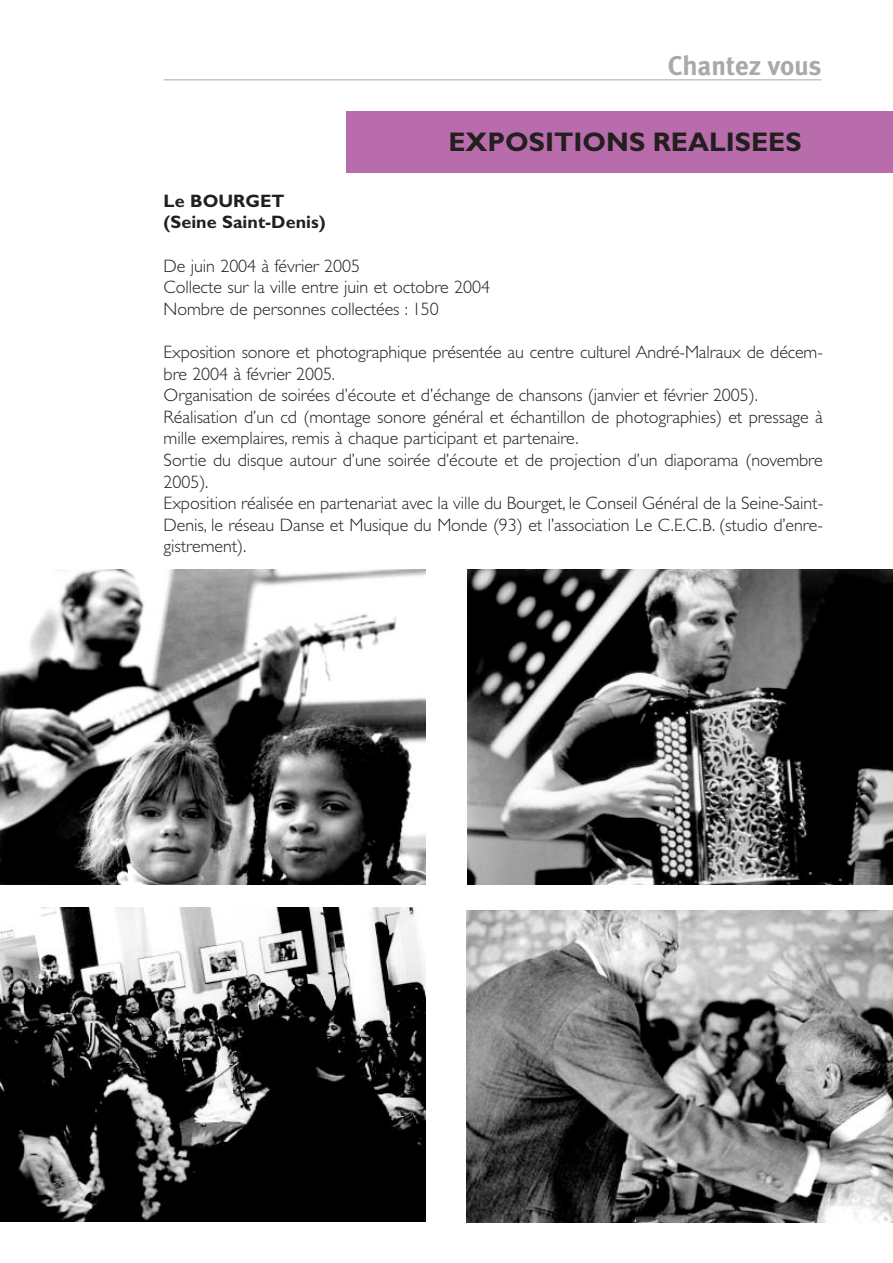
<style>
.page{position:relative;width:893px;height:1263px;background:#fff}
.page>*{position:absolute;margin:0;border:0;box-sizing:border-box;transform-origin:0 0}
.t1{font:700 27px "Gill Sans Std";color:#231f20}
.t2{font:700 27px "Meta Plus";color:#a8a9ad}
.t3{font:300 18px/21.6px "Gill Sans Std";letter-spacing:-.005em;color:#231f20}
.t4{font:700 18px/21.6px "Gill Sans Std";color:#231f20}
</style>
<div class="page">
<hr style="left:164px;top:79px;width:657px;height:1px;background:#a8a9ad">
<img style="left:468px;top:570px;width:424px;height:314px">
<img style="left:0;top:570px;width:425px;height:314px">
<img style="left:0;top:907px;width:425px;height:315px">
<img style="left:467px;top:910px;width:425px;height:313px">
<div style="left:347px;top:111px;width:545px;height:62px;background:#b96cac"></div>
<h1 class="t2" style="left:668px;top:50px;width:155px">Chantez vous</h1>
<h1 class="t1" style="left:448px;top:126px;width:355px">EXPOSITIONS REALISEES</h1>
<p class="t4" style="left:164px;top:190px;width:164px">Le BOURGET (Seine Saint-Denis)</p>
<p class="t3" style="left:164px;top:255px;width:328px">De juin 2004 à février 2005<br>Collecte sur la ville entre juin et octobre 2004<br>Nombre de personnes collectées : 150</p>
<p class="t3" style="left:164px;top:341px;width:661px">Exposition sonore et photographique présentée au centre culturel André-Malraux de décem&shy;bre 2004 à février 2005.<br>Organisation de soirées d’écoute et d’échange de chansons (janvier et février 2005).<br>Réalisation d’un cd (montage sonore général et échantillon de photographies) et pressage à mille exemplaires, remis à chaque participant et partenaire.<br>Sortie du disque autour d’une soirée d’écoute et de projection d’un diaporama (novembre 2005).<br>Exposition réalisée en partenariat avec la ville du Bourget, le Conseil Général de la Seine-Saint-Denis, le réseau Danse et Musique du Monde (93) et l’association Le C.E.C.B. (studio d’enre&shy;gistrement).</p>
</div>
